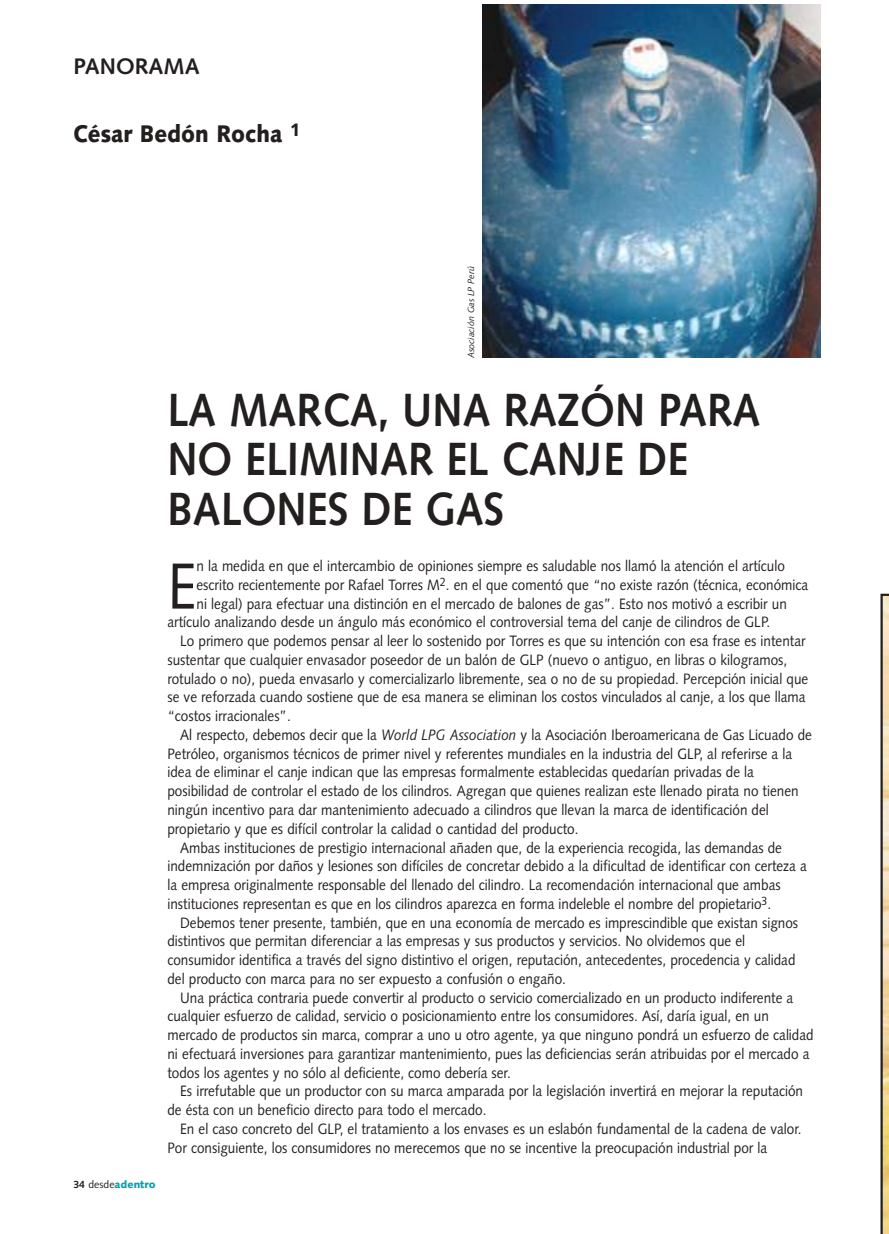
<style>
.page{position:relative;width:889px;height:1234px;background:#fff}
.page>*{position:absolute;margin:0;border:0;box-sizing:border-box;transform-origin:0 0}
.t1{font:64.95px "Syntax";color:#241f1f;scale:.9 1}
.t2{font:700 46.5px/49.5px "Syntax";color:#241f1f;scale:.9 1}
.t3{font:900 24px "Syntax";color:#241f1f;scale:.9 1}
.t4{font:700 22.5px "Syntax";color:#241f1f}
.t5{font:15px "Syntax";color:#241f1f;scale:.9 1}
.t6{font:900 10.5px "Syntax";color:#00a3b6}
.t7{font:italic 9px "Syntax";color:#241f1f}
.s1{font-weight:700;color:#241f1f}
.s2{font-weight:400;color:#241f1f}
.s3{font-style:italic}
</style>
<div class="page">
<img style="left:482px;top:5px;width:338px;height:352px">
<svg style="left:880px;top:593px;width:8px;height:640px;background:#b8a885"></svg>
<h3 class="t4" style="left:73px;top:57px;width:128px">PANORAMA</h3>
<h3 class="t3" style="left:73px;top:124px;width:254px">César Bedón Rocha <sup>1</sup></h3>
<p class="t7" style="left:467px;top:358px;width:93px;rotate:-90deg">Asociación Gas LP Perú</p>
<h2 class="t2" style="left:167px;top:389px;width:660px">LA MARCA, UNA RAZÓN PARA<br>NO ELIMINAR EL CANJE DE<br>BALONES DE GAS</h2>
<p class="t6" style="left:73px;top:1180px;width:84px"><span class="s1">34</span> <span class="s2">desde</span>adentro</p>
<h1 class="t1" style="left:167px;top:559px;width:34px">E</h1>
<p class="t5" style="left:196px;top:559px;width:655px">n la medida en que el intercambio de opiniones siempre es saludable nos llamó la atención el artículo</p>
<p class="t5" style="left:196px;top:578px;width:681px">escrito recientemente por Rafael Torres M<sup>2</sup>. en el que comentó que “no existe razón (técnica, económica</p>
<p class="t5" style="left:196px;top:597px;width:657px">ni legal) para efectuar una distinción en el mercado de balones de gas”. Esto nos motivó a escribir un</p>
<p class="t5" style="left:167px;top:616px;width:671px">artículo analizando desde un ángulo más económico el controversial tema del canje de cilindros de GLP.</p>
<p class="t5" style="left:180px;top:634px;width:696px">Lo primero que podemos pensar al leer lo sostenido por Torres es que su intención con esa frase es intentar</p>
<p class="t5" style="left:167px;top:653px;width:690px">sustentar que cualquier envasador poseedor de un balón de GLP (nuevo o antiguo, en libras o kilogramos,</p>
<p class="t5" style="left:167px;top:672px;width:713px">rotulado o no), pueda envasarlo y comercializarlo libremente, sea o no de su propiedad. Percepción inicial que</p>
<p class="t5" style="left:167px;top:691px;width:710px">se ve reforzada cuando sostiene que de esa manera se eliminan los costos vinculados al canje, a los que llama</p>
<p class="t5" style="left:167px;top:709px;width:139px">“costos irracionales”.</p>
<p class="t5" style="left:180px;top:728px;width:703px">Al respecto, debemos decir que la <span class="s3">World LPG Association</span> y la Asociación Iberoamericana de Gas Licuado de</p>
<p class="t5" style="left:167px;top:747px;width:695px">Petróleo, organismos técnicos de primer nivel y referentes mundiales en la industria del GLP, al referirse a la</p>
<p class="t5" style="left:167px;top:766px;width:653px">idea de eliminar el canje indican que las empresas formalmente establecidas quedarían privadas de la</p>
<p class="t5" style="left:167px;top:784px;width:703px">posibilidad de controlar el estado de los cilindros. Agregan que quienes realizan este llenado pirata no tienen</p>
<p class="t5" style="left:167px;top:803px;width:670px">ningún incentivo para dar mantenimiento adecuado a cilindros que llevan la marca de identificación del</p>
<p class="t5" style="left:167px;top:822px;width:458px">propietario y que es difícil controlar la calidad o cantidad del producto.</p>
<p class="t5" style="left:180px;top:841px;width:670px">Ambas instituciones de prestigio internacional añaden que, de la experiencia recogida, las demandas de</p>
<p class="t5" style="left:167px;top:859px;width:712px">indemnización por daños y lesiones son difíciles de concretar debido a la dificultad de identificar con certeza a</p>
<p class="t5" style="left:167px;top:878px;width:683px">la empresa originalmente responsable del llenado del cilindro. La recomendación internacional que ambas</p>
<p class="t5" style="left:167px;top:897px;width:672px">instituciones representan es que en los cilindros aparezca en forma indeleble el nombre del propietario<sup>3</sup>.</p>
<p class="t5" style="left:180px;top:916px;width:688px">Debemos tener presente, también, que en una economía de mercado es imprescindible que existan signos</p>
<p class="t5" style="left:167px;top:934px;width:643px">distintivos que permitan diferenciar a las empresas y sus productos y servicios. No olvidemos que el</p>
<p class="t5" style="left:167px;top:953px;width:699px">consumidor identifica a través del signo distintivo el origen, reputación, antecedentes, procedencia y calidad</p>
<p class="t5" style="left:167px;top:972px;width:444px">del producto con marca para no ser expuesto a confusión o engaño.</p>
<p class="t5" style="left:180px;top:991px;width:683px">Una práctica contraria puede convertir al producto o servicio comercializado en un producto indiferente a</p>
<p class="t5" style="left:167px;top:1009px;width:670px">cualquier esfuerzo de calidad, servicio o posicionamiento entre los consumidores. Así, daría igual, en un</p>
<p class="t5" style="left:167px;top:1028px;width:719px">mercado de productos sin marca, comprar a uno u otro agente, ya que ninguno pondrá un esfuerzo de calidad</p>
<p class="t5" style="left:167px;top:1047px;width:715px">ni efectuará inversiones para garantizar mantenimiento, pues las deficiencias serán atribuidas por el mercado a</p>
<p class="t5" style="left:167px;top:1066px;width:383px">todos los agentes y no sólo al deficiente, como debería ser.</p>
<p class="t5" style="left:180px;top:1084px;width:693px">Es irrefutable que un productor con su marca amparada por la legislación invertirá en mejorar la reputación</p>
<p class="t5" style="left:167px;top:1103px;width:356px">de ésta con un beneficio directo para todo el mercado.</p>
<p class="t5" style="left:180px;top:1122px;width:692px">En el caso concreto del GLP, el tratamiento a los envases es un eslabón fundamental de la cadena de valor.</p>
<p class="t5" style="left:167px;top:1141px;width:668px">Por consiguiente, los consumidores no merecemos que no se incentive la preocupación industrial por la</p>
</div>
